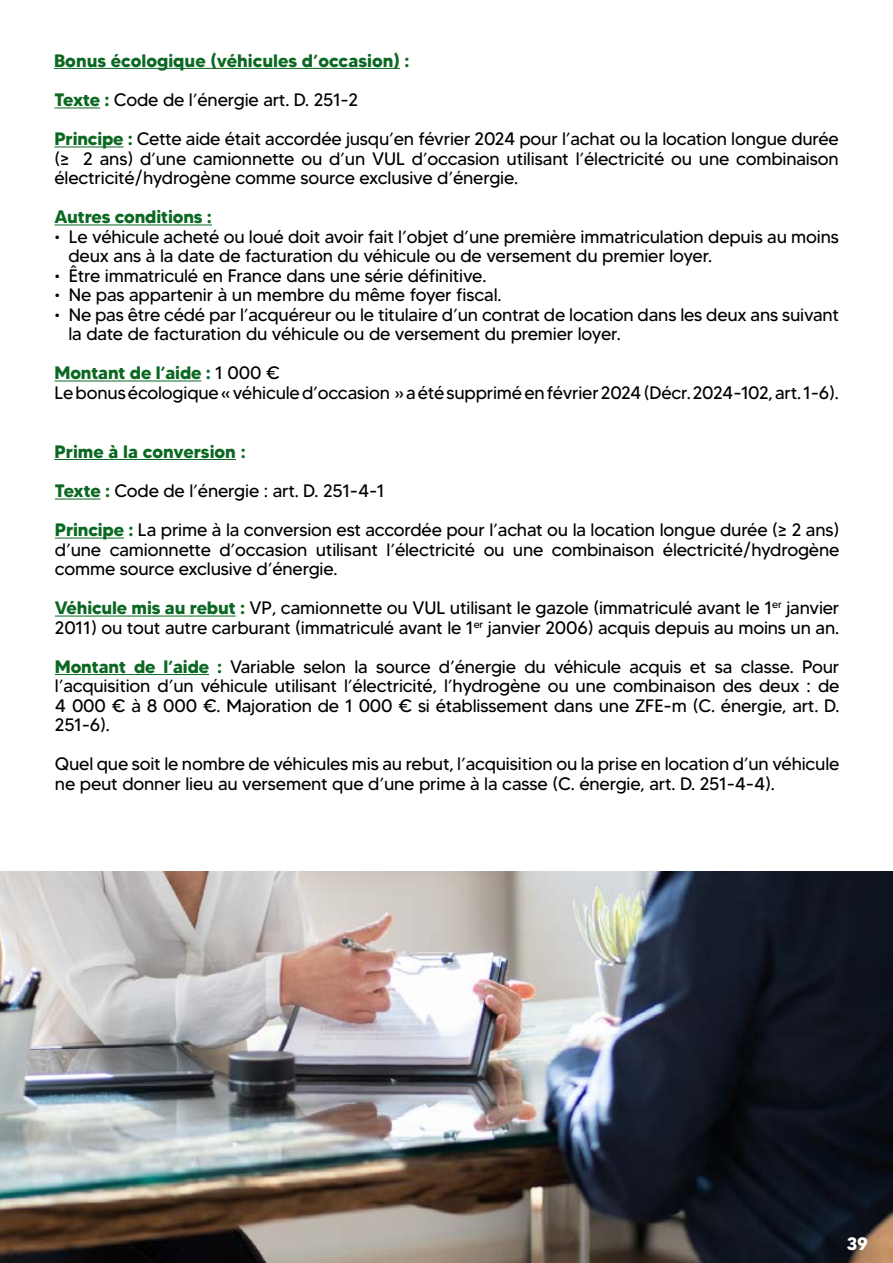
<style>
.page{position:relative;width:893px;height:1263px;background:#fff}
.page>*{position:absolute;margin:0;border:0;box-sizing:border-box;transform-origin:0 0}
.t1{font:18px/19.5px "MADETOMMY";letter-spacing:-.01em;color:#000}
.t2{font:700 18px "MADETOMMY";letter-spacing:-.01em;color:#0b6822}
.t3{font:700 18px "MADETOMMY";color:#fff}
.s1{font-weight:700;color:#0b6822}
</style>
<div class="page">
<hr style="left:54px;top:68px;width:346px;height:1px;background:#0b6822">
<hr style="left:54px;top:107px;width:46px;height:1px;background:#0b6822">
<hr style="left:54px;top:146px;width:70px;height:1px;background:#0b6822">
<hr style="left:54px;top:224px;width:158px;height:1px;background:#0b6822">
<hr style="left:54px;top:380px;width:147px;height:1px;background:#0b6822">
<hr style="left:54px;top:459px;width:182px;height:1px;background:#0b6822">
<hr style="left:55px;top:499px;width:46px;height:1px;background:#0b6822">
<hr style="left:55px;top:538px;width:69px;height:1px;background:#0b6822">
<hr style="left:55px;top:616px;width:181px;height:1px;background:#0b6822">
<hr style="left:55px;top:674px;width:154px;height:1px;background:#0b6822">
<img style="left:0;top:872px;width:893px;height:391px">
<p class="t1" style="left:54px;top:41px;width:786px;line-height:39.3px"><span class="s1">Bonus écologique (véhicules d’occasion) :<br>Texte :</span> Code de l’énergie art. D. 251-2<br><span class="s1">Principe :</span> Cette aide était accordée jusqu’en février 2024 pour l’achat ou la location longue durée</p>
<p class="t1" style="left:54px;top:148px;width:786px">(≥ 2 ans) d’une camionnette ou d’un VUL d’occasion utilisant l’électricité ou une combinaison électricité/hydrogène comme source exclusive d’énergie.</p>
<p class="t2" style="left:54px;top:206px;width:159px">Autres conditions :</p>
<p class="t1" style="left:69px;top:226px;width:772px;text-indent:-14px">• Le véhicule acheté ou loué doit avoir fait l’objet d’une première immatriculation depuis au moins deux ans à la date de facturation du véhicule ou de versement du premier loyer.</p>
<p class="t1" style="left:54px;top:265px;width:433px">• Être immatriculé en France dans une série définitive.</p>
<p class="t1" style="left:54px;top:285px;width:449px">• Ne pas appartenir à un membre du même foyer fiscal.</p>
<p class="t1" style="left:69px;top:304px;width:772px;text-indent:-14px">• Ne pas être cédé par l’acquéreur ou le titulaire d’un contrat de location dans les deux ans suivant la date de facturation du véhicule ou de versement du premier loyer.</p>
<p class="t1" style="left:54px;top:363px;width:786px"><span class="s1">Montant de l’aide :</span> 1 000 €<br>Le bonus écologique « véhicule d’occasion » a été supprimé en février 2024 (Décr. 2024-102, art. 1-6).</p>
<p class="t1" style="left:54px;top:432px;width:786px;line-height:39.3px"><span class="s1">Prime à la conversion :<br>Texte :</span> Code de l’énergie : art. D. 251-4-1<br><span class="s1">Principe :</span> La prime à la conversion est accordée pour l’achat ou la location longue durée (≥ 2 ans)</p>
<p class="t1" style="left:55px;top:539px;width:786px">d’une camionnette d’occasion utilisant l’électricité ou une combinaison électricité/hydrogène comme source exclusive d’énergie.</p>
<p class="t1" style="left:55px;top:598px;width:786px"><span class="s1">Véhicule mis au rebut :</span> VP, camionnette ou VUL utilisant le gazole (immatriculé avant le 1<sup>er</sup> janvier<br>2011) ou tout autre carburant (immatriculé avant le 1<sup>er</sup> janvier 2006) acquis depuis au moins un an.</p>
<p class="t1" style="left:55px;top:657px;width:786px;text-align:justify"><span class="s1">Montant de l’aide :</span> Variable selon la source d’énergie du véhicule acquis et sa classe. Pour l’acquisition d’un véhicule utilisant l’électricité, l’hydrogène ou une combinaison des deux : de 4 000 € à 8 000 €. Majoration de 1 000 € si établissement dans une ZFE-m (C. énergie, art. D.<br>251-6).</p>
<p class="t1" style="left:55px;top:754px;width:786px">Quel que soit le nombre de véhicules mis au rebut, l’acquisition ou la prise en location d’un véhicule ne peut donner lieu au versement que d’une prime à la casse (C. énergie, art. D. 251-4-4).</p>
<p class="t3" style="left:847px;top:1233px;width:23px">39</p>
</div>
